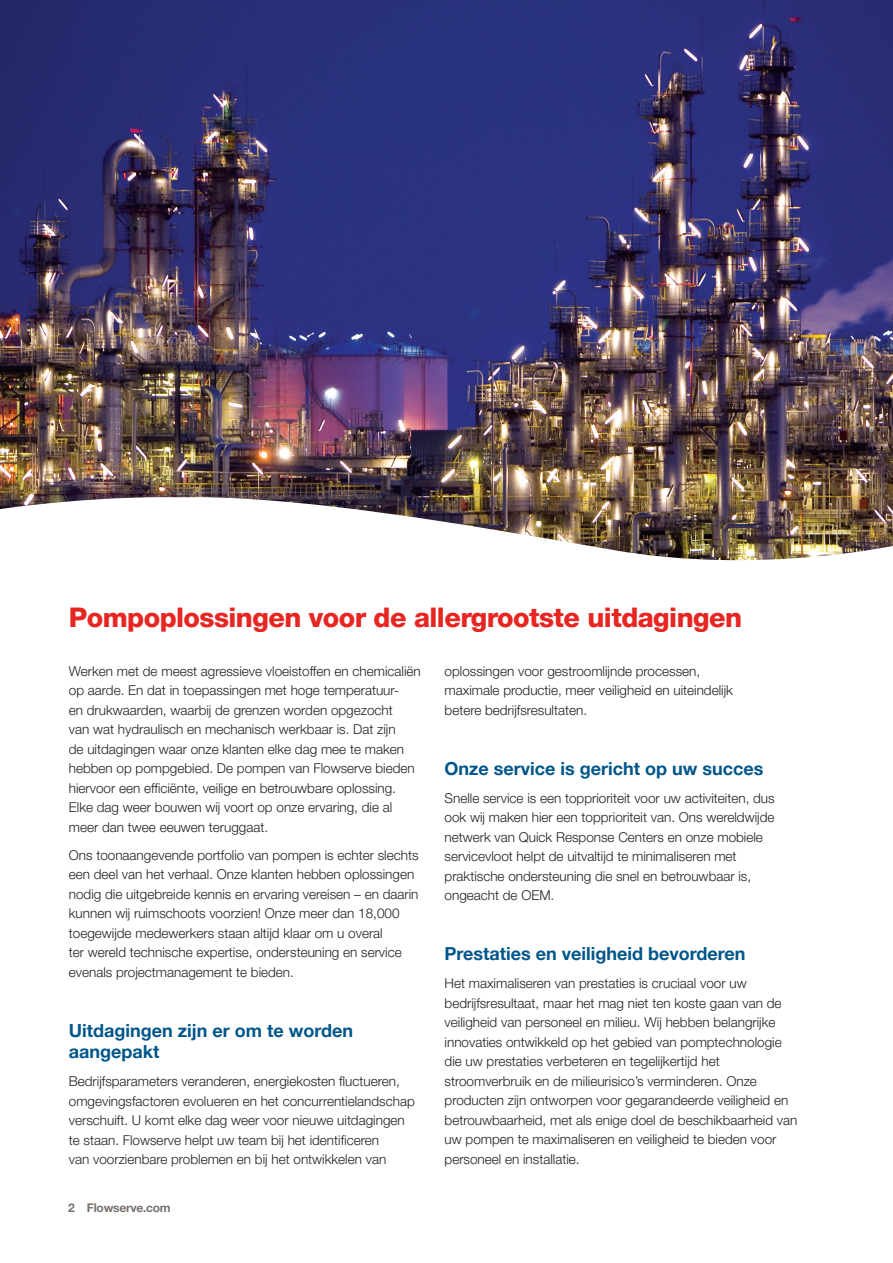
<style>
.page{position:relative;width:893px;height:1263px;background:#fff}
.page>*{position:absolute;margin:0;border:0;box-sizing:border-box;transform-origin:0 0}
.Headline_Level_1__red{font:800 27px "Helvetica Neue LT Pro";letter-spacing:-.02em;color:#e72621}
.Subhead_Level_1__blue{font:700 18px/21.6px "Helvetica Neue LT Pro";color:#00568a}
.Body_copy{font:300 13.5px/19.5px "Helvetica Neue LT Pro";color:#231f20}
.t1{font:700 12px "Helvetica Neue LT Pro";letter-spacing:-.02em;color:#79716c}
</style>
<div class="page">
<img style="left:0;top:0;width:892px;height:497px">
<img style="left:0;top:497px;width:893px;height:64px">
<p class="Headline_Level_1__red" style="left:69px;top:601px;width:675px">Pompoplossingen voor de allergrootste uitdagingen</p>
<p class="Body_copy" style="left:69px;top:661px;width:353px">Werken met de meest agressieve vloeistoffen en chemicaliën op aarde. En dat in toepassingen met hoge temperatuur-<br>en drukwaarden, waarbij de grenzen worden opgezocht<br>van wat hydraulisch en mechanisch werkbaar is. Dat zijn<br>de uitdagingen waar onze klanten elke dag mee te maken hebben op pompgebied. De pompen van Flowserve bieden hiervoor een efficiënte, veilige en betrouwbare oplossing.<br>Elke dag weer bouwen wij voort op onze ervaring, die al meer dan twee eeuwen teruggaat.</p>
<p class="Body_copy" style="left:69px;top:845px;width:351px">Ons toonaangevende portfolio van pompen is echter slechts een deel van het verhaal. Onze klanten hebben oplossingen nodig die uitgebreide kennis en ervaring vereisen – en daarin kunnen wij ruimschoots voorzien! Onze meer dan 18,000 toegewijde medewerkers staan altijd klaar om u overal<br>ter wereld technische expertise, ondersteuning en service evenals projectmanagement te bieden.</p>
<p class="Body_copy" style="left:445px;top:661px;width:290px">oplossingen voor gestroomlijnde processen, maximale productie, meer veiligheid en uiteindelijk betere bedrijfsresultaten.</p>
<p class="Subhead_Level_1__blue" style="left:445px;top:757px;width:320px">Onze service is gericht op uw succes</p>
<p class="Body_copy" style="left:445px;top:788px;width:332px">Snelle service is een topprioriteit voor uw activiteiten, dus ook wij maken hier een topprioriteit van. Ons wereldwijde netwerk van Quick Response Centers en onze mobiele servicevloot helpt de uitvaltijd te minimaliseren met praktische ondersteuning die snel en betrouwbaar is, ongeacht de OEM.</p>
<p class="Subhead_Level_1__blue" style="left:445px;top:942px;width:302px">Prestaties en veiligheid bevorderen</p>
<p class="Body_copy" style="left:445px;top:973px;width:354px">Het maximaliseren van prestaties is cruciaal voor uw bedrijfsresultaat, maar het mag niet ten koste gaan van de veiligheid van personeel en milieu. Wij hebben belangrijke innovaties ontwikkeld op het gebied van pomptechnologie die uw prestaties verbeteren en tegelijkertijd het stroomverbruik en de milieurisico’s verminderen. Onze producten zijn ontworpen voor gegarandeerde veiligheid en betrouwbaarheid, met als enige doel de beschikbaarheid van uw pompen te maximaliseren en veiligheid te bieden voor personeel en installatie.</p>
<p class="Subhead_Level_1__blue" style="left:69px;top:1019px;width:286px">Uitdagingen zijn er om te worden aangepakt</p>
<p class="Body_copy" style="left:69px;top:1071px;width:347px">Bedrijfsparameters veranderen, energiekosten fluctueren, omgevingsfactoren evolueren en het concurrentielandschap verschuift. U komt elke dag weer voor nieuwe uitdagingen te staan. Flowserve helpt uw team bij het identificeren<br>van voorzienbare problemen en bij het ontwikkelen van</p>
<p class="t1" style="left:68px;top:1200px;width:104px">2 Flowserve.com</p>
</div>
